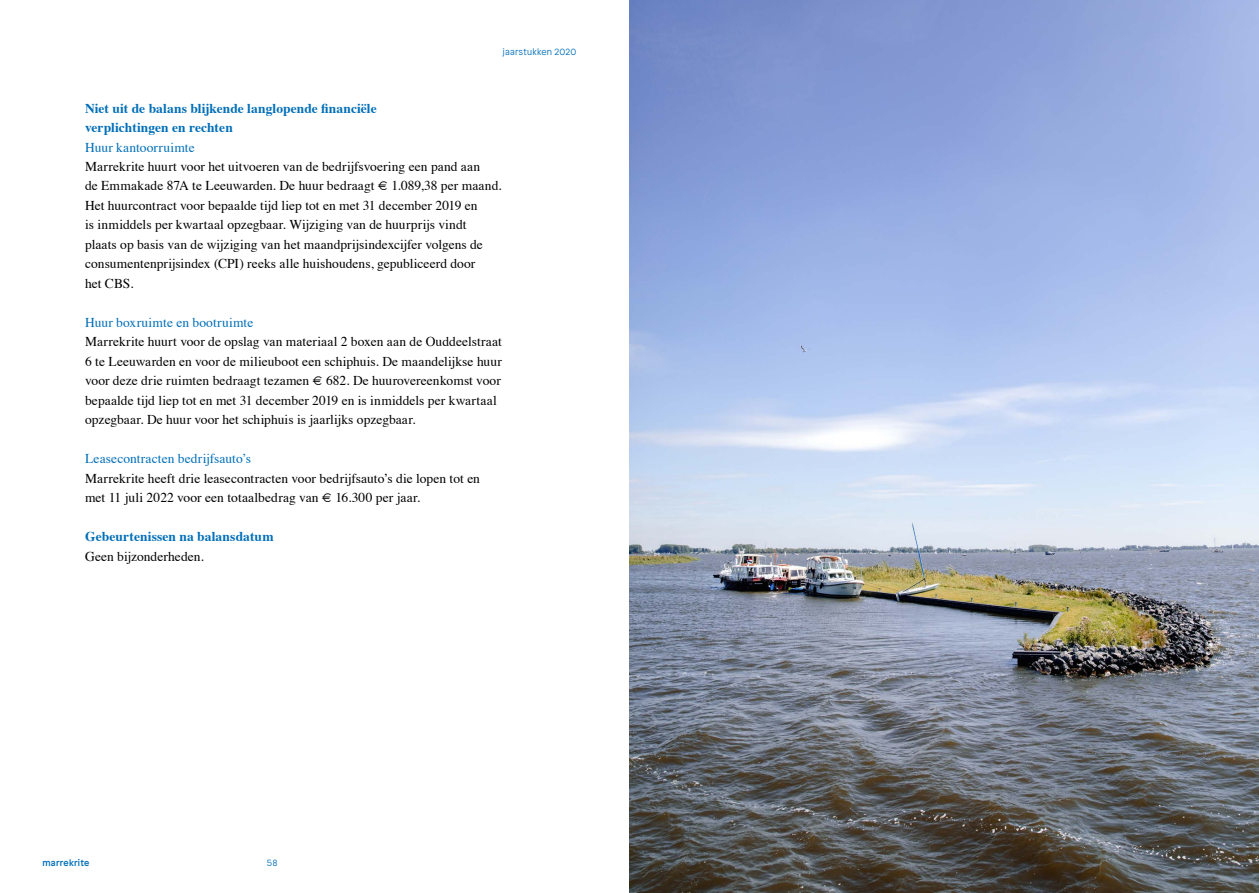
<style>
.page{position:relative;width:1259px;height:893px;background:#fff}
.page>*{position:absolute;margin:0;border:0;box-sizing:border-box;transform-origin:0 0}
.t1{font:13.5px/19.5px "Times";letter-spacing:.005em;color:#000}
.t2{font:700 13.5px/19.5px "Times";letter-spacing:.005em;color:#006fb9}
.t3{font:13.5px "Times";letter-spacing:.01em;color:#006fb9}
.t4{font:300 9px "Patron";letter-spacing:.025em;color:#006fb9}
.t5{font:500 9px "Patron";letter-spacing:.02em;color:#006fb9}
</style>
<div class="page">
<img style="left:629px;top:0;width:630px;height:893px">
<p class="t4" style="left:503px;top:45px;width:75px">jaarstukken 2020</p>
<p class="t2" style="left:85px;top:97px;width:293px">Niet uit de balans blijkende langlopende financiële verplichtingen en rechten</p>
<p class="t3" style="left:85px;top:134px;width:111px">Huur kantoorruimte</p>
<p class="t1" style="left:85px;top:156px;width:418px">Marrekrite huurt voor het uitvoeren van de bedrijfsvoering een pand aan<br>de Emmakade 87A te Leeuwarden. De huur bedraagt € 1.089,38 per maand.<br>Het huurcontract voor bepaalde tijd liep tot en met 31 december 2019 en<br>is inmiddels per kwartaal opzegbaar. Wijziging van de huurprijs vindt plaats op basis van de wijziging van het maandprijsindexcijfer volgens de consumentenprijsindex (CPI) reeks alle huishoudens, gepubliceerd door<br>het CBS.</p>
<p class="t3" style="left:85px;top:310px;width:170px">Huur boxruimte en bootruimte</p>
<p class="t1" style="left:85px;top:331px;width:418px">Marrekrite huurt voor de opslag van materiaal 2 boxen aan de Ouddeelstraat 6 te Leeuwarden en voor de milieuboot een schiphuis. De maandelijkse huur voor deze drie ruimten bedraagt tezamen € 682. De huurovereenkomst voor bepaalde tijd liep tot en met 31 december 2019 en is inmiddels per kwartaal opzegbaar. De huur voor het schiphuis is jaarlijks opzegbaar.</p>
<p class="t3" style="left:85px;top:446px;width:167px">Leasecontracten bedrijfsauto’s</p>
<p class="t1" style="left:85px;top:467px;width:396px">Marrekrite heeft drie leasecontracten voor bedrijfsauto’s die lopen tot en met 11 juli 2022 voor een totaalbedrag van € 16.300 per jaar.</p>
<p class="t2" style="left:85px;top:526px;width:190px">Gebeurtenissen na balansdatum</p>
<p class="t1" style="left:85px;top:545px;width:120px">Geen bijzonderheden.</p>
<p class="t5" style="left:43px;top:856px;width:48px">marrekrite</p>
<p class="t4" style="left:267px;top:856px;width:12px">58</p>
</div>
